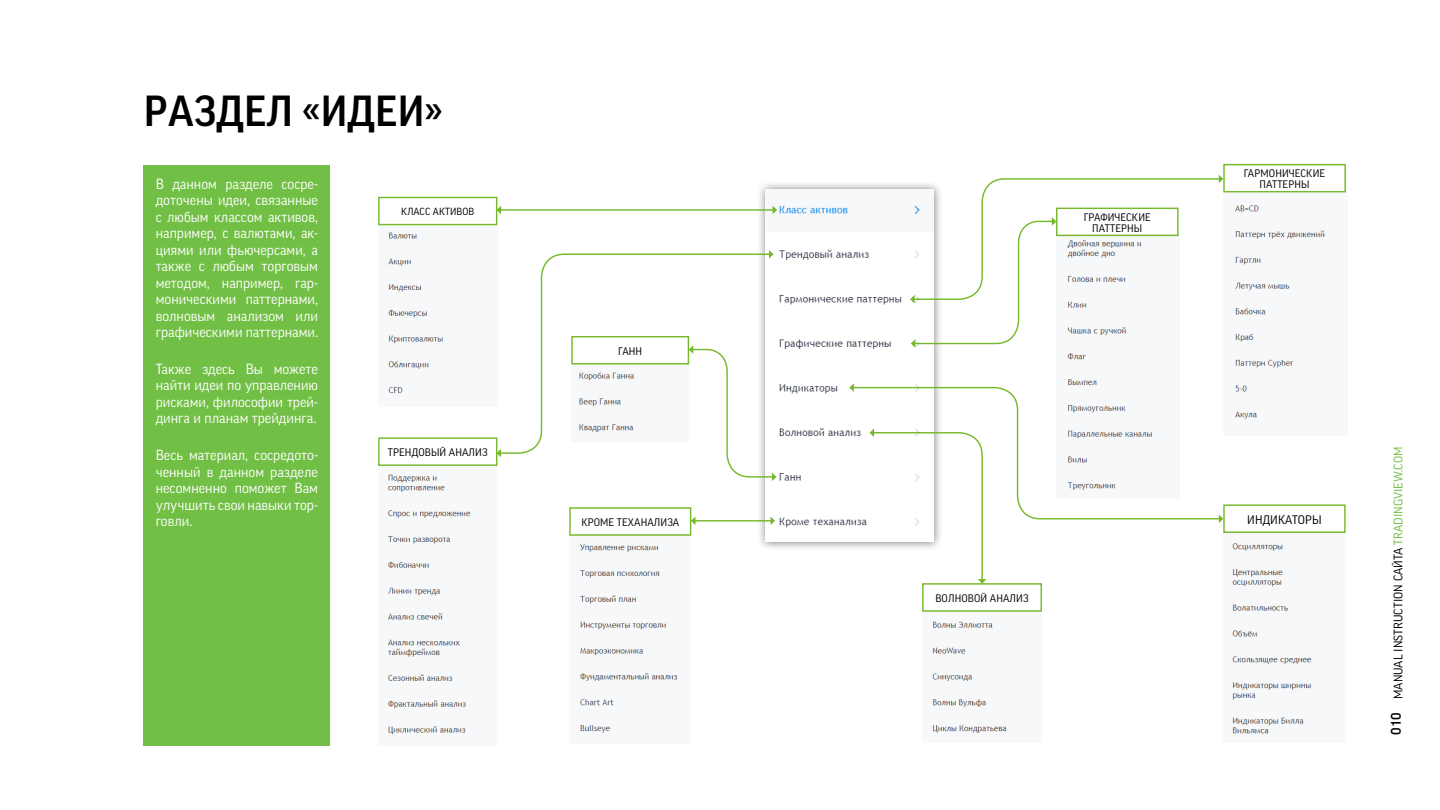
<style>
.page{position:relative;width:1440px;height:810px;background:#fff}
.page>*{position:absolute;margin:0;border:0;box-sizing:border-box;transform-origin:0 0}
.заг_титул{font:500 42px "Good Pro";letter-spacing:.01em;color:#000}
.текст_1{font:14.25px/16.5px "Good Pro";color:#fff;text-align:justify}
.t1{font:12px "Good Pro";color:#000}
.t2{font:10.57px/11.2px "Good Pro";letter-spacing:.01em;color:#000;text-align:center}
.t3{font:9.98px "Good Pro";letter-spacing:.01em;color:#000}
.s1{color:#71bf44}
</style>
<div class="page">
<div style="left:144px;top:165px;width:186px;height:581px;background:#71bf44"></div>
<div style="left:757px;top:180px;width:186px;height:371px;background:#000;opacity:.5"></div>
<img style="left:766px;top:189px;width:168px;height:353px">
<img style="left:1232px;top:543px;width:80px;height:191px">
<div style="left:1223px;top:504px;width:123px;height:29px;border:1px solid #75b829"></div>
<img style="left:378px;top:225px;width:119px;height:169px">
<div style="left:378px;top:197px;width:119px;height:28px;border:1px solid #75b829"></div>
<img style="left:387px;top:474px;width:84px;height:261px">
<div style="left:378px;top:437px;width:119px;height:29px;border:1px solid #75b829"></div>
<img style="left:1067px;top:353px;width:30px;height:33px">
<img style="left:1224px;top:192px;width:122px;height:227px">
<div style="left:1223px;top:164px;width:123px;height:28px;border:1px solid #75b829"></div>
<img style="left:579px;top:544px;width:99px;height:189px">
<div style="left:569px;top:507px;width:122px;height:29px;border:1px solid #75b829"></div>
<img style="left:932px;top:621px;width:75px;height:112px">
<div style="left:922px;top:583px;width:120px;height:29px;border:1px solid #75b829"></div>
<hr style="left:500px;top:209px;width:274px;height:2px;background:#75b829">
<svg style="left:497px;top:206px;width:4px;height:8px"></svg>
<svg style="left:773px;top:206px;width:4px;height:8px"></svg>
<hr style="left:694px;top:520px;width:78px;height:2px;background:#75b829">
<svg style="left:691px;top:517px;width:4px;height:8px"></svg>
<svg style="left:771px;top:517px;width:4px;height:8px"></svg>
<svg style="left:726px;top:345px;width:51px;height:136px"></svg>
<svg style="left:501px;top:253px;width:271px;height:202px"></svg>
<svg style="left:497px;top:449px;width:4px;height:8px"></svg>
<svg style="left:769px;top:250px;width:5px;height:8px"></svg>
<svg style="left:870px;top:520px;width:116px;height:64px"></svg>
<svg style="left:851px;top:386px;width:368px;height:134px"></svg>
<svg style="left:849px;top:383px;width:5px;height:9px"></svg>
<svg style="left:1219px;top:515px;width:4px;height:8px"></svg>
<svg style="left:910px;top:175px;width:313px;height:173px"></svg>
<p class="заг_титул" style="left:144px;top:87px;width:300px">РАЗДЕЛ «ИДЕИ»</p>
<p class="текст_1" style="left:156px;top:175px;width:164px">В данном разделе сосре&shy;доточены идеи, связанные с любым классом активов, например, с валютами, ак&shy;циями или фьючерсами, а также с любым торговым методом, например, гар&shy;моническими паттернами, волновым анализом или графическими паттернами.</p>
<p class="текст_1" style="left:156px;top:361px;width:164px">Также здесь Вы можете найти идеи по управлению рисками, философии трей&shy;динга и планам трейдинга.</p>
<p class="текст_1" style="left:156px;top:447px;width:164px">Весь материал, сосредото&shy;ченный в данном разделе несомненно поможет Вам улучшить свои навыки тор&shy;говли.</p>
<p class="t3" style="left:401px;top:206px;width:75px">КЛАСС АКТИВОВ</p>
<p class="t2" style="left:388px;top:447px;width:101px">ТРЕНДОВЫЙ АНАЛИЗ</p>
<p class="t2" style="left:618px;top:345px;width:25px">ГАНН</p>
<p class="t2" style="left:581px;top:516px;width:99px">КРОМЕ ТЕХАНАЛИЗА</p>
<p class="t2" style="left:1084px;top:211px;width:69px">ГРАФИЧЕСКИЕ<br>ПАТТЕРНЫ</p>
<p class="t2" style="left:935px;top:592px;width:95px">ВОЛНОВОЙ АНАЛИЗ</p>
<p class="t2" style="left:1244px;top:167px;width:83px">ГАРМОНИЧЕСКИЕ<br>ПАТТЕРНЫ</p>
<p class="t1" style="left:1247px;top:512px;width:76px">ИНДИКАТОРЫ</p>
<p class="t1" style="left:1391px;top:735px;width:290px;rotate:-90deg"><sup>010</sup> MANUAL INSTRUCTION САЙТА <span class="s1">TRADINGVIEW.COM</span></p>
</div>
